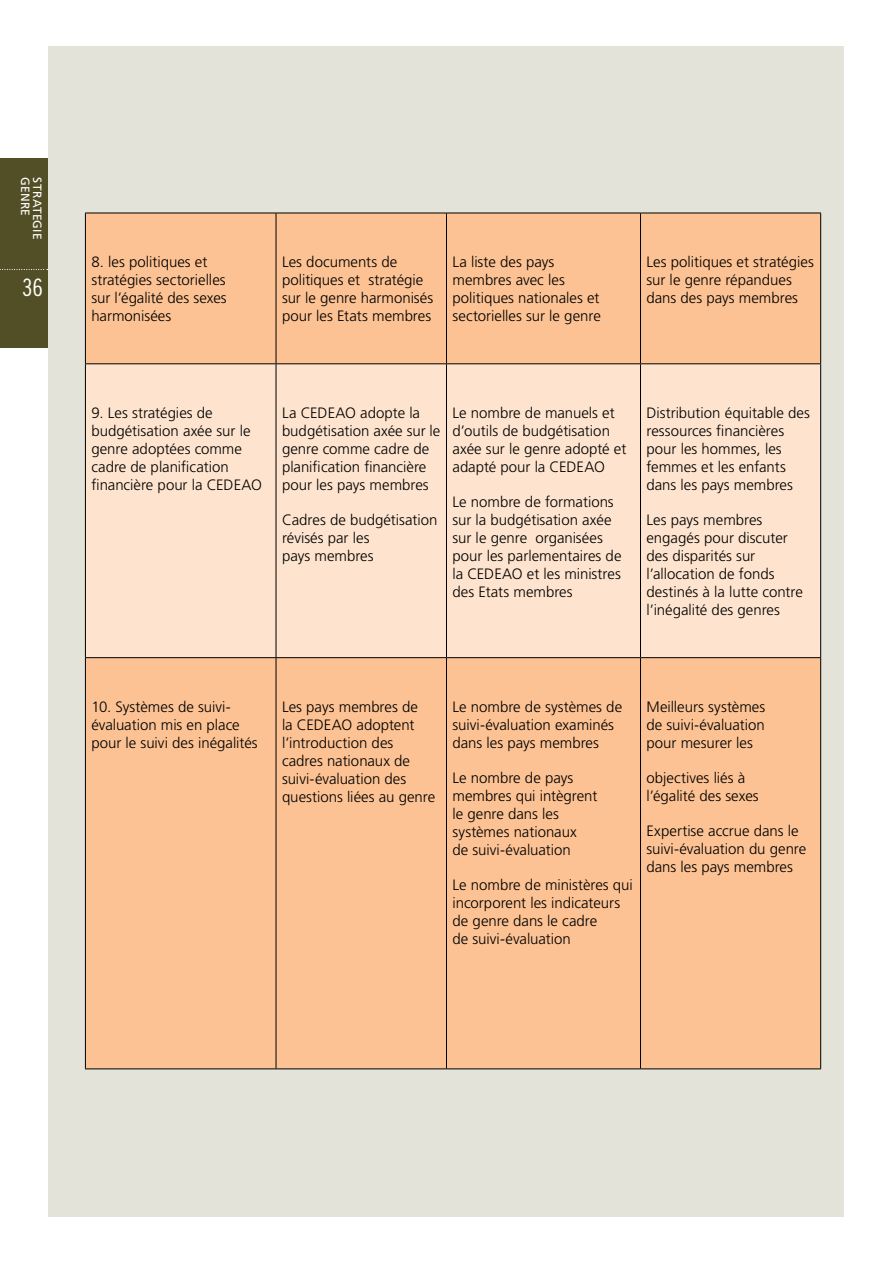
<style>
.page{position:relative;width:893px;height:1263px;background:#fff}
.page>*{position:absolute;margin:0;border:0;box-sizing:border-box;transform-origin:0 0}
.t1{font:24px "Trade Gothic Cond Eighteen";color:#fff}
.t2{font:300 15px/18px "Frutiger";color:#000}
.t3{font:12px "Frutiger";letter-spacing:.015em;color:#fff}
</style>
<div class="page">
<div style="left:0;top:158px;width:55px;height:190px;background:#524f26"></div>
<svg style="left:0;top:269px;width:48px;height:1px"></svg>
<div style="left:49px;top:46px;width:795px;height:1170px;background:#e3e3d9"></div>
<div style="left:86px;top:214px;width:734px;height:854px;background:#fcc293"></div>
<div style="left:86px;top:364px;width:734px;height:293px;background:#fee4ce"></div>
<hr style="left:85px;top:213px;width:191px;height:1px;background:#000">
<hr style="left:85px;top:213px;width:1px;height:150px;background:#000">
<hr style="left:276px;top:213px;width:170px;height:1px;background:#000">
<hr style="left:276px;top:213px;width:1px;height:150px;background:#000">
<hr style="left:446px;top:213px;width:194px;height:1px;background:#000">
<hr style="left:446px;top:213px;width:1px;height:150px;background:#000">
<hr style="left:640px;top:213px;width:181px;height:1px;background:#000">
<hr style="left:640px;top:213px;width:1px;height:150px;background:#000">
<hr style="left:820px;top:213px;width:1px;height:150px;background:#000">
<hr style="left:85px;top:363px;width:191px;height:1px;background:#000">
<hr style="left:85px;top:364px;width:1px;height:293px;background:#000">
<hr style="left:276px;top:363px;width:170px;height:1px;background:#000">
<hr style="left:276px;top:364px;width:1px;height:293px;background:#000">
<hr style="left:446px;top:363px;width:194px;height:1px;background:#000">
<hr style="left:446px;top:364px;width:1px;height:293px;background:#000">
<hr style="left:640px;top:363px;width:181px;height:1px;background:#000">
<hr style="left:640px;top:364px;width:1px;height:293px;background:#000">
<hr style="left:820px;top:364px;width:1px;height:293px;background:#000">
<hr style="left:85px;top:657px;width:191px;height:1px;background:#000">
<hr style="left:85px;top:658px;width:1px;height:410px;background:#000">
<hr style="left:276px;top:657px;width:170px;height:1px;background:#000">
<hr style="left:276px;top:658px;width:1px;height:410px;background:#000">
<hr style="left:446px;top:657px;width:194px;height:1px;background:#000">
<hr style="left:446px;top:658px;width:1px;height:410px;background:#000">
<hr style="left:640px;top:657px;width:181px;height:1px;background:#000">
<hr style="left:640px;top:658px;width:1px;height:410px;background:#000">
<hr style="left:820px;top:658px;width:1px;height:410px;background:#000">
<hr style="left:85px;top:1068px;width:191px;height:1px;background:#000">
<hr style="left:276px;top:1068px;width:170px;height:1px;background:#000">
<hr style="left:446px;top:1068px;width:194px;height:1px;background:#000">
<hr style="left:640px;top:1068px;width:181px;height:1px;background:#000">
<p class="t3" style="left:32px;top:177px;width:40px;rotate:90deg">GENRE</p>
<p class="t3" style="left:44px;top:177px;width:63px;rotate:90deg">STRATEGIE</p>
<h1 class="t1" style="left:22px;top:274px;width:22px">36</h1>
<p class="t2" style="left:91px;top:253px;width:137px">8. les politiques et stratégies sectorielles sur l’égalité des sexes harmonisées</p>
<p class="t2" style="left:282px;top:253px;width:153px">Les documents de politiques et stratégie sur le genre harmonisés pour les Etats membres</p>
<p class="t2" style="left:452px;top:253px;width:150px">La liste des pays membres avec les politiques nationales et sectorielles sur le genre</p>
<p class="t2" style="left:646px;top:253px;width:169px">Les politiques et stratégies sur le genre répandues dans des pays membres</p>
<p class="t2" style="left:91px;top:404px;width:172px">9. Les stratégies de budgétisation axée sur le genre adoptées comme cadre de planification financière pour la CEDEAO</p>
<p class="t2" style="left:282px;top:404px;width:160px">La CEDEAO adopte la budgétisation axée sur le genre comme cadre de planification financière pour les pays membres</p>
<p class="t2" style="left:282px;top:511px;width:157px">Cadres de budgétisation révisés par les<br>pays membres</p>
<p class="t2" style="left:452px;top:404px;width:175px">Le nombre de manuels et d’outils de budgétisation axée sur le genre adopté et adapté pour la CEDEAO</p>
<p class="t2" style="left:452px;top:493px;width:171px">Le nombre de formations sur la budgétisation axée sur le genre organisées pour les parlementaires de la CEDEAO et les ministres des Etats membres</p>
<p class="t2" style="left:646px;top:404px;width:165px">Distribution équitable des ressources financières pour les hommes, les femmes et les enfants dans les pays membres</p>
<p class="t2" style="left:646px;top:511px;width:158px">Les pays membres engagés pour discuter des disparités sur l’allocation de fonds destinés à la lutte contre l’inégalité des genres</p>
<p class="t2" style="left:91px;top:698px;width:168px">10. Systèmes de suivi&shy;évaluation mis en place pour le suivi des inégalités</p>
<p class="t2" style="left:282px;top:698px;width:155px">Les pays membres de<br>la CEDEAO adoptent l’introduction des cadres nationaux de suivi-évaluation des questions liées au genre</p>
<p class="t2" style="left:452px;top:698px;width:171px">Le nombre de systèmes de suivi-évaluation examinés dans les pays membres</p>
<p class="t2" style="left:452px;top:769px;width:146px">Le nombre de pays membres qui intègrent le genre dans les systèmes nationaux<br>de suivi-évaluation</p>
<p class="t2" style="left:452px;top:876px;width:182px">Le nombre de ministères qui incorporent les indicateurs de genre dans le cadre<br>de suivi-évaluation</p>
<p class="t2" style="left:646px;top:698px;width:120px;text-align:justify">Meilleurs systèmes de suivi-évaluation pour mesurer les</p>
<p class="t2" style="left:646px;top:769px;width:114px">objectives liés à l’égalité des sexes</p>
<p class="t2" style="left:646px;top:822px;width:161px">Expertise accrue dans le suivi-évaluation du genre dans les pays membres</p>
</div>
